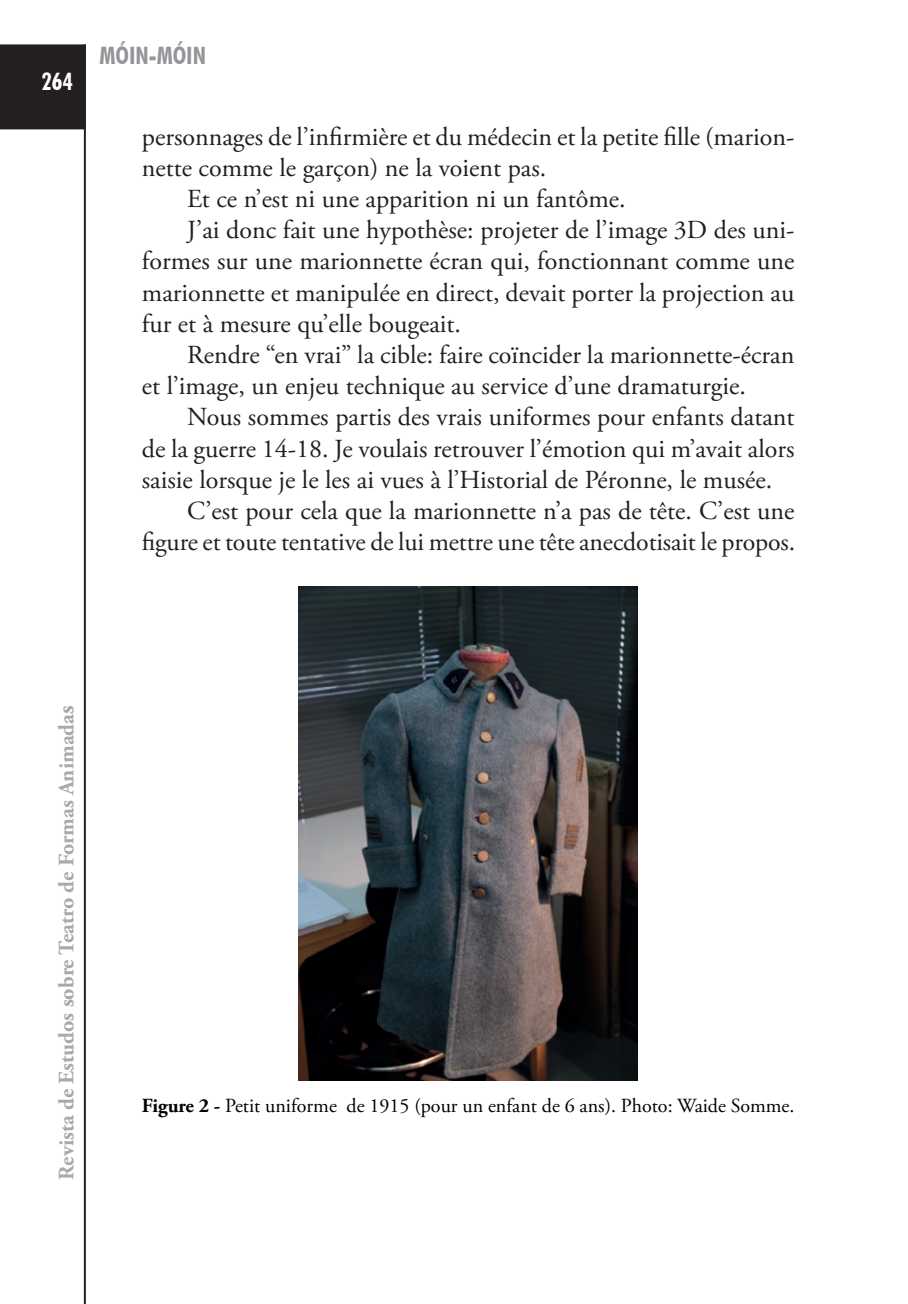
<style>
.page{position:relative;width:908px;height:1304px;background:#fff}
.page>*{position:absolute;margin:0;border:0;box-sizing:border-box;transform-origin:0 0}
.t1{font:26px "Adobe Garamond Pro";color:#231f20}
.t2{font:700 condensed 24px "Futura BT";color:#939598}
.t3{font:700 condensed 24px "Futura BT";color:#fff}
.t4{font:700 22px "Adobe Garamond Pro";color:#a8a9ad}
.t5{font:20px "Adobe Garamond Pro";color:#000}
.s1{font-size:24px}
.s2{font-weight:700}
</style>
<div class="page">
<div style="left:0;top:44px;width:84px;height:85px;background:#231f20"></div>
<hr style="left:84px;top:44px;width:2px;height:1260px;background:#231f20">
<img style="left:298px;top:587px;width:339px;height:494px">
<p class="t3" style="left:41px;top:67px;width:33px">264</p>
<p class="t2" style="left:99px;top:41px;width:108px">MÓIN-MÓIN</p>
<p class="t1" style="left:142px;top:121px;width:653px">personnages de l’infirmière et du médecin et la petite fille (marion-</p>
<p class="t1" style="left:142px;top:152px;width:406px">nette comme le garçon) ne la voient pas.</p>
<p class="t1" style="left:187px;top:183px;width:440px">Et ce n’est ni une apparition ni un fantôme.</p>
<p class="t1" style="left:187px;top:214px;width:608px">J’ai donc fait une hypothèse: projeter de l’image 3D des uni-</p>
<p class="t1" style="left:142px;top:246px;width:653px">formes sur une marionnette écran qui, fonctionnant comme une</p>
<p class="t1" style="left:142px;top:277px;width:653px">marionnette et manipulée en direct, devait porter la projection au</p>
<p class="t1" style="left:142px;top:308px;width:320px">fur et à mesure qu’elle bougeait.</p>
<p class="t1" style="left:187px;top:339px;width:608px">Rendre “en vrai” la cible: faire coïncider la marionnette-écran</p>
<p class="t1" style="left:142px;top:370px;width:605px">et l’image, un enjeu technique au service d’une dramaturgie.</p>
<p class="t1" style="left:187px;top:402px;width:608px">Nous sommes partis des vrais uniformes pour enfants datant</p>
<p class="t1" style="left:142px;top:433px;width:653px">de la guerre 14-18. Je voulais retrouver l’émotion qui m’avait alors</p>
<p class="t1" style="left:142px;top:464px;width:631px">saisie lorsque je le les ai vues à l’Historial de Péronne, le musée.</p>
<p class="t1" style="left:187px;top:495px;width:608px">C’est pour cela que la marionnette n’a pas de tête. C’est une</p>
<p class="t1" style="left:142px;top:526px;width:654px">figure et toute tentative de lui mettre une tête anecdotisait le propos.</p>
<p class="t4" style="left:54px;top:1180px;width:476px;rotate:-90deg">Revista de Estudos sobre Teatro de Formas Animada<span class="s1">s</span></p>
<p class="t5" style="left:142px;top:1093px;width:654px"><span class="s2">Figure 2 -</span> Petit uniforme de 1915 (pour un enfant de 6 ans). Photo: Waide Somme.</p>
</div>
